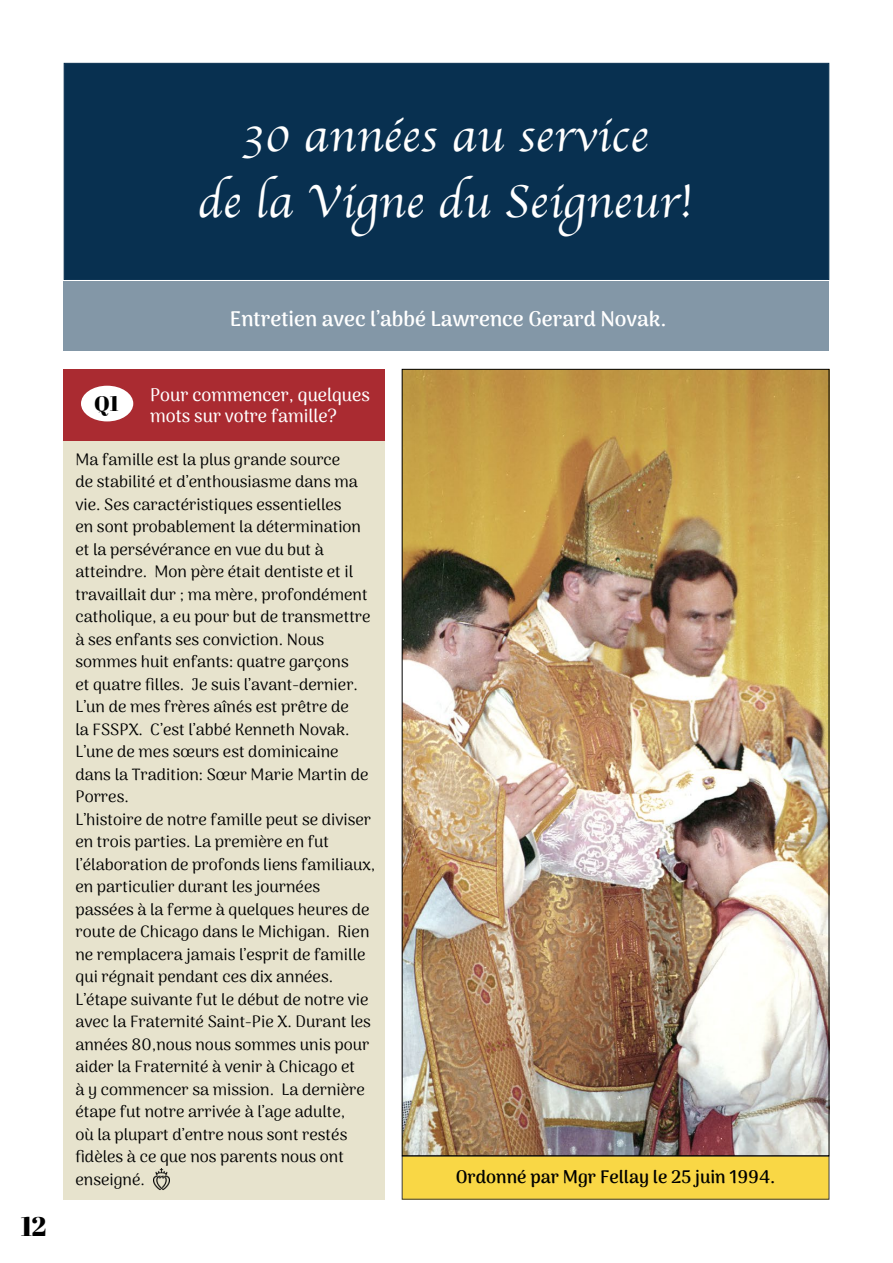
<style>
.page{position:relative;width:893px;height:1263px;background:#fff}
.page>*{position:absolute;margin:0;border:0;box-sizing:border-box;transform-origin:0 0}
.t1{font:48px/66px "Apple Chancery";letter-spacing:.01em;color:#fff;text-align:center}
.t2{font:27px "Abril Fatface";color:#000}
.t3{font:700 21px "Arima Madurai";color:#fff}
.t4{font:21px "Abril Fatface";color:#000}
.t5{font:500 18px/21px "Arima Madurai";color:#fff}
.t6{font:700 18px "Arima Madurai";color:#000}
.t7{font:16.5px/22.5px "Arima Madurai";color:#000}
</style>
<div class="page">
<div style="left:64px;top:63px;width:765px;height:217px;background:#083050;border:1px solid #083050"></div>
<div style="left:64px;top:414px;width:321px;height:785px;background:#e7e3cd"></div>
<img style="left:404px;top:371px;width:423px;height:783px">
<div style="left:64px;top:369px;width:321px;height:72px;background:#aa2b31"></div>
<div style="left:81px;top:386px;width:52px;height:35px;background:#fff;border-radius:50%"></div>
<img style="left:153px;top:1168px;width:16px;height:22px">
<div style="left:64px;top:281px;width:765px;height:70px;background:#8397a7"></div>
<div style="left:402px;top:1156px;width:427px;height:43px;background:#f9d745"></div>
<h2 class="t2" style="left:21px;top:1207px;width:27px">12</h2>
<h1 class="t1" style="left:198px;top:102px;width:496px">30 années au service<br>de la Vigne du Seigneur!</h1>
<p class="t3" style="left:230px;top:304px;width:438px">Entretien avec l’abbé Lawrence Gerard Novak.</p>
<p class="t4" style="left:94px;top:389px;width:26px">Q1</p>
<p class="t5" style="left:150px;top:385px;width:221px">Pour commencer, quelques mots sur votre famille?</p>
<p class="t7" style="left:75px;top:448px;width:301px">Ma famille est la plus grande source<br>de stabilité et d’enthousiasme dans ma vie. Ses caractéristiques essentielles<br>en sont probablement la détermination et la persévérance en vue du but à atteindre. Mon père était dentiste et il travaillait dur ; ma mère, profondément catholique, a eu pour but de transmettre à ses enfants ses conviction. Nous sommes huit enfants: quatre garçons<br>et quatre filles. Je suis l’avant-dernier.<br>L’un de mes frères aînés est prêtre de<br>la FSSPX. C’est l’abbé Kenneth Novak.<br>L’une de mes sœurs est dominicaine dans la Tradition: Sœur Marie Martin de Porres.<br>L’histoire de notre famille peut se diviser en trois parties. La première en fut l’élaboration de profonds liens familiaux, en particulier durant les journées passées à la ferme à quelques heures de route de Chicago dans le Michigan. Rien ne remplacera jamais l’esprit de famille qui régnait pendant ces dix années.<br>L’étape suivante fut le début de notre vie avec la Fraternité Saint-Pie X. Durant les années 80,nous nous sommes unis pour aider la Fraternité à venir à Chicago et<br>à y commencer sa mission. La dernière étape fut notre arrivée à l’age adulte,<br>où la plupart d’entre nous sont restés fidèles à ce que nos parents nous ont enseigné.</p>
<p class="t6" style="left:456px;top:1164px;width:321px">Ordonné par Mgr Fellay le 25 juin 1994.</p>
</div>
